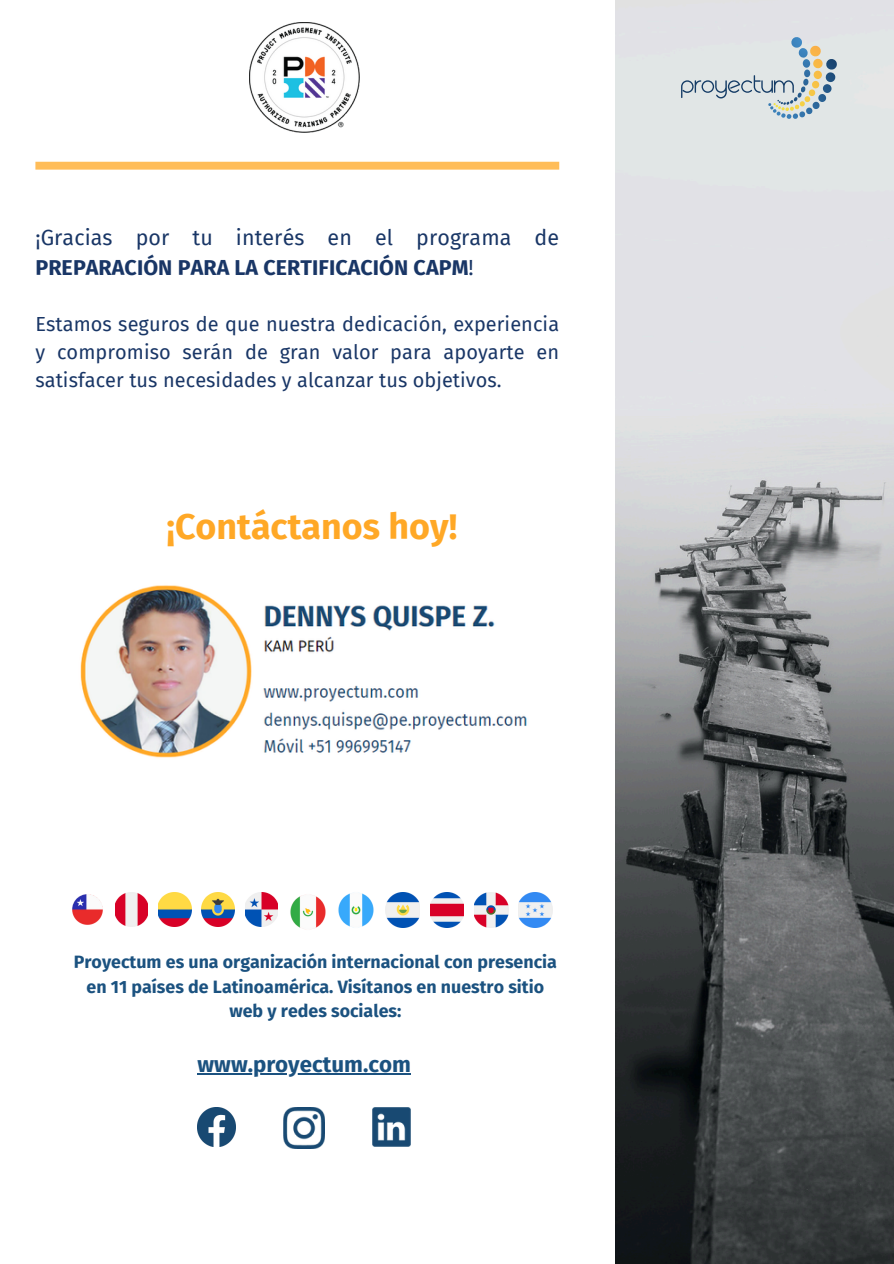
<style>
.page{position:relative;width:894px;height:1264px;background:#fff}
.page>*{position:absolute;margin:0;border:0;box-sizing:border-box;transform-origin:0 0}
.t1{font:700 35.85px "Fira Sans";color:#ffa826}
.t2{font:700 22.35px "Fira Sans";color:#1b5280}
.t3{font:21.45px/30.3px "Fira Sans";letter-spacing:.005em;color:#193666}
.t4{font:19.95px/28.2px "Fira Sans";letter-spacing:.005em;color:#193666;text-align:justify}
.t5{font:700 17.85px/24.8px "Fira Sans";color:#1b5280;text-align:center}
.s1{font-weight:700}
</style>
<div class="page">
<div style="left:35px;top:162px;width:524px;height:8px;background:#ffbd59"></div>
<img style="left:615px;top:0;width:278px;height:1263px">
<svg style="left:680px;top:36px;width:157px;height:83px"></svg>
<img style="left:72px;top:894px;width:31px;height:31px">
<img style="left:115px;top:892px;width:33px;height:34px">
<img style="left:158px;top:892px;width:33px;height:34px">
<img style="left:430px;top:892px;width:33px;height:35px">
<img style="left:386px;top:892px;width:33px;height:35px">
<img style="left:290px;top:894px;width:36px;height:36px">
<img style="left:245px;top:892px;width:33px;height:34px">
<img style="left:518px;top:892px;width:34px;height:35px">
<img style="left:202px;top:892px;width:32px;height:34px">
<img style="left:474px;top:892px;width:34px;height:35px">
<img style="left:338px;top:892px;width:36px;height:36px">
<img style="left:197px;top:1107px;width:39px;height:39px">
<img style="left:284px;top:1107px;width:40px;height:41px">
<img style="left:372px;top:1107px;width:38px;height:39px">
<img style="left:249px;top:23px;width:110px;height:110px">
<hr style="left:197px;top:1072px;width:214px;height:2px;background:#1b5280">
<img style="left:80px;top:585px;width:447px;height:173px">
<p class="t3" style="left:35px;top:223px;width:525px">¡Gracias por tu interés en el programa de<br><span class="s1">PREPARACIÓN PARA LA CERTIFICACIÓN CAPM</span>!</p>
<h2 class="t4" style="left:35px;top:310px;width:525px">Estamos seguros de que nuestra dedicación, experiencia y compromiso serán de gran valor para apoyarte en satisfacer tus necesidades y alcanzar tus objetivos.</h2>
<p class="t1" style="left:166px;top:506px;width:292px">¡Contáctanos hoy!</p>
<p class="t5" style="left:74px;top:949px;width:484px">Proyectum es una organización internacional con presencia en 11 países de Latinoamérica. Visítanos en nuestro sitio web y redes sociales:</p>
<p class="t2" style="left:197px;top:1050px;width:215px">www.proyectum.com</p>
</div>
